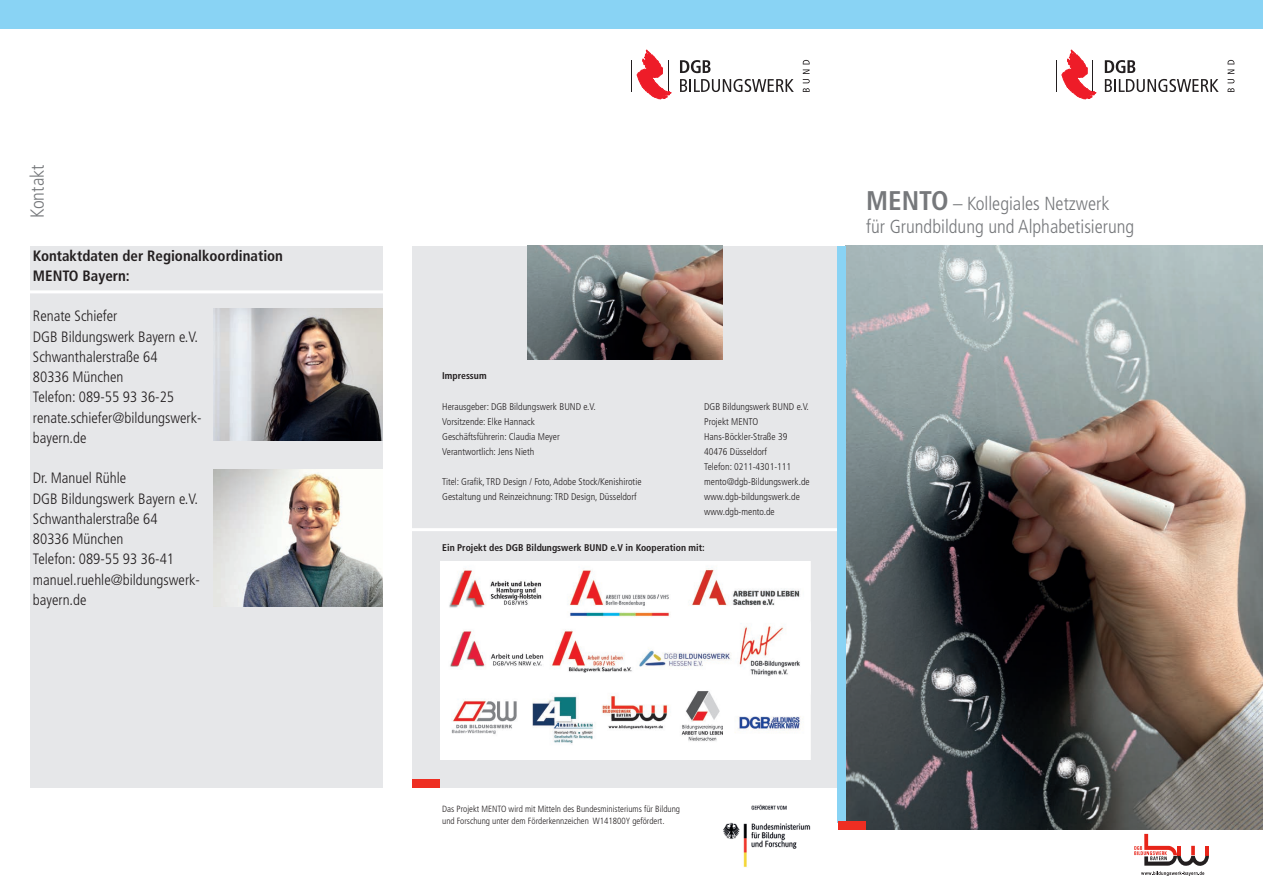
<style>
.page{position:relative;width:1263px;height:893px;background:#fff}
.page>*{position:absolute;margin:0;border:0;box-sizing:border-box;transform-origin:0 0}
.t1{font:300 condensed 18.9px "Frutiger";color:#76787b}
.Fließtext-Innen{font:300 condensed 15px "Frutiger";color:#231f20}
.Fließtext-Innen-2{font:700 condensed 15px "Frutiger";color:#231f20}
.t2{font:300 condensed 9.75px "Frutiger";color:#231f20}
.t3{font:700 condensed 9.75px "Frutiger";color:#231f20}
.t4{font:300 condensed 9px "Frutiger";color:#231f20}
.s1{font-weight:700;font-size:27px}
</style>
<div class="page">
<div style="left:30px;top:246px;width:353px;height:541px;background:#e6e7e9"></div>
<svg style="left:680px;top:79px;width:114px;height:13px"></svg>
<svg style="left:680px;top:60px;width:30px;height:13px"></svg>
<svg style="left:803px;top:60px;width:7px;height:32px"></svg>
<hr style="left:631px;top:60px;width:1px;height:32px;background:#231f20">
<svg style="left:637px;top:50px;width:34px;height:49px"></svg>
<svg style="left:1105px;top:79px;width:114px;height:13px"></svg>
<svg style="left:1105px;top:60px;width:30px;height:13px"></svg>
<svg style="left:1227px;top:60px;width:7px;height:32px"></svg>
<hr style="left:1056px;top:60px;width:1px;height:32px;background:#231f20">
<svg style="left:1062px;top:50px;width:34px;height:49px"></svg>
<div style="left:0;top:0;width:1263px;height:28px;background:#89d3f4"></div>
<div style="left:412px;top:246px;width:426px;height:541px;background:#e6e7e9"></div>
<img style="left:723px;top:804px;width:88px;height:63px">
<div style="left:412px;top:779px;width:28px;height:8px;background:#ee2e22"></div>
<img style="left:527px;top:246px;width:196px;height:113px">
<img style="left:846px;top:246px;width:417px;height:583px">
<hr style="left:409px;top:528px;width:429px;height:3px;background:#fff">
<hr style="left:20px;top:290px;width:367px;height:3px;background:#fff">
<div style="left:838px;top:246px;width:8px;height:576px;background:#89d3f4"></div>
<div style="left:838px;top:821px;width:27px;height:8px;background:#ee2e22"></div>
<img style="left:441px;top:561px;width:370px;height:198px">
<svg style="left:1134px;top:834px;width:75px;height:42px"></svg>
<img style="left:214px;top:308px;width:169px;height:132px">
<img style="left:214px;top:470px;width:169px;height:136px">
<p class="t1" style="left:27px;top:218px;width:55px;rotate:-90deg">Kontakt</p>
<p class="Fließtext-Innen-2" style="left:33px;top:246px;width:252px">Kontaktdaten der Regionalkoordination</p>
<p class="Fließtext-Innen-2" style="left:33px;top:267px;width:98px">MENTO Bayern:</p>
<p class="Fließtext-Innen" style="left:33px;top:308px;width:86px">Renate Schiefer</p>
<p class="Fließtext-Innen" style="left:33px;top:328px;width:167px">DGB Bildungswerk Bayern e.V.</p>
<p class="Fließtext-Innen" style="left:33px;top:348px;width:126px">Schwanthalerstraße 64</p>
<p class="Fließtext-Innen" style="left:33px;top:368px;width:92px">80336 München</p>
<p class="Fließtext-Innen" style="left:33px;top:389px;width:143px">Telefon: 089-55 93 36-25</p>
<p class="Fließtext-Innen" style="left:33px;top:409px;width:170px">renate.schiefer@bildungswerk-</p>
<p class="Fließtext-Innen" style="left:33px;top:429px;width:55px">bayern.de</p>
<p class="Fließtext-Innen" style="left:33px;top:470px;width:95px">Dr. Manuel Rühle</p>
<p class="Fließtext-Innen" style="left:33px;top:490px;width:167px">DGB Bildungswerk Bayern e.V.</p>
<p class="Fließtext-Innen" style="left:33px;top:510px;width:126px">Schwanthalerstraße 64</p>
<p class="Fließtext-Innen" style="left:33px;top:530px;width:92px">80336 München</p>
<p class="Fließtext-Innen" style="left:33px;top:551px;width:143px">Telefon: 089-55 93 36-41</p>
<p class="Fließtext-Innen" style="left:33px;top:571px;width:169px">manuel.ruehle@bildungswerk-</p>
<p class="Fließtext-Innen" style="left:33px;top:591px;width:55px">bayern.de</p>
<p class="t3" style="left:442px;top:370px;width:46px">Impressum</p>
<p class="t2" style="left:442px;top:401px;width:155px">Herausgeber: DGB Bildungswerk BUND e.V.</p>
<p class="t2" style="left:442px;top:416px;width:94px">Vorsitzende: Elke Hannack</p>
<p class="t2" style="left:442px;top:431px;width:119px">Geschäftsführerin: Claudia Meyer</p>
<p class="t2" style="left:442px;top:446px;width:94px">Verantwortlich: Jens Nieth</p>
<p class="t2" style="left:442px;top:476px;width:201px">Titel: Grafik, TRD Design / Foto, Adobe Stock/Kenishirotie</p>
<p class="t2" style="left:442px;top:491px;width:196px">Gestaltung und Reinzeichnung: TRD Design, Düsseldorf</p>
<p class="t2" style="left:704px;top:401px;width:106px">DGB Bildungswerk BUND e.V.</p>
<p class="t2" style="left:704px;top:416px;width:55px">Projekt MENTO</p>
<p class="t2" style="left:704px;top:431px;width:85px">Hans-Böckler-Straße 39</p>
<p class="t2" style="left:704px;top:446px;width:64px">40476 Düsseldorf</p>
<p class="t2" style="left:704px;top:461px;width:89px">Telefon: 0211-4301-111</p>
<p class="t2" style="left:704px;top:476px;width:107px">mento@dgb-Bildungswerk.de</p>
<p class="t2" style="left:704px;top:491px;width:97px">www.dgb-bildungswerk.de</p>
<p class="t2" style="left:704px;top:506px;width:72px">www.dgb-mento.de</p>
<p class="t3" style="left:442px;top:541px;width:264px">Ein Projekt des DGB Bildungswerk BUND e.V in Kooperation mit:</p>
<p class="t1" style="left:866px;top:193px;width:245px"><span class="s1">MENTO</span> – Kollegiales Netzwerk</p>
<p class="t1" style="left:866px;top:215px;width:270px">für Grundbildung und Alphabetisierung</p>
<p class="t4" style="left:442px;top:804px;width:239px">Das Projekt MENTO wird mit Mitteln des Bundesministeriums für Bildung</p>
<p class="t4" style="left:442px;top:816px;width:224px">und Forschung unter dem Förderkennzeichen W141800Y gefördert.</p>
</div>
